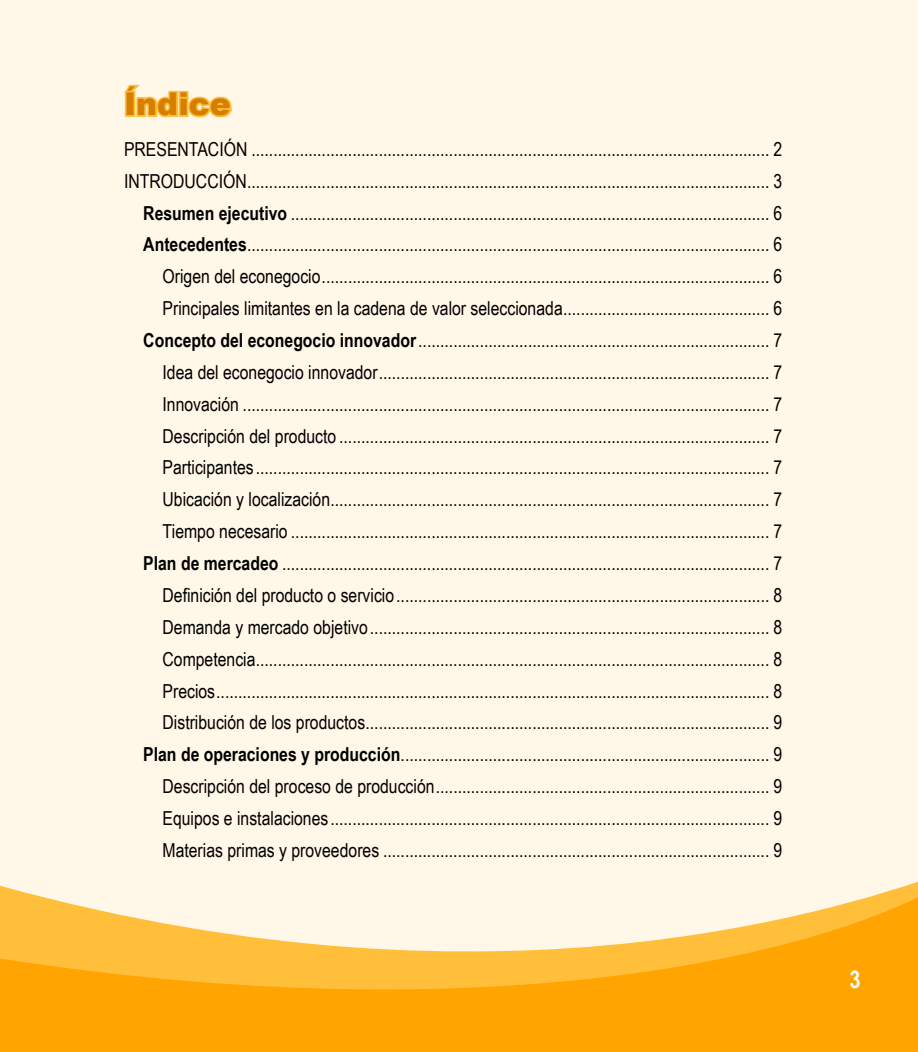
<style>
.page{position:relative;width:918px;height:1052px;background:#fff7e7}
.page>*{position:absolute;margin:0;border:0;box-sizing:border-box;transform-origin:0 0}
.t1{font:900 31.5px "Arial";color:#d57e00}
.t2{font:700 24.5px "Arial Narrow";color:#fff}
.t3{font:19.25px/31.8px "Arial Narrow";color:#000;text-align:right}
.s1{font-weight:700}
</style>
<div class="page">
<svg style="left:0;top:881px;width:918px;height:171px"></svg>
<svg style="left:124px;top:84px;width:109px;height:34px"></svg>
<h1 class="t1" style="left:124px;top:86px;width:108px">Índice</h1>
<p class="t3" style="left:124px;top:132px;width:660px">PRESENTACIÓN ...................................................................................................................... 2<br>INTRODUCCIÓN....................................................................................................................... 3<br><span class="s1">Resumen ejecutivo</span> ............................................................................................................. 6<br><span class="s1">Antecedentes</span>....................................................................................................................... 6<br>Origen del econegocio...................................................................................................... 6<br>Principales limitantes en la cadena de valor seleccionada............................................... 6<br><span class="s1">Concepto del econegocio innovador</span>................................................................................ 7<br>Idea del econegocio innovador......................................................................................... 7<br>Innovación ........................................................................................................................ 7<br>Descripción del producto .................................................................................................. 7<br>Participantes..................................................................................................................... 7<br>Ubicación y localización.................................................................................................... 7<br>Tiempo necesario ............................................................................................................. 7<br><span class="s1">Plan de mercadeo</span> ............................................................................................................... 7<br>Definición del producto o servicio..................................................................................... 8<br>Demanda y mercado objetivo........................................................................................... 8<br>Competencia..................................................................................................................... 8<br>Precios.............................................................................................................................. 8<br>Distribución de los productos............................................................................................ 9<br><span class="s1">Plan de operaciones y producción</span>.................................................................................... 9<br>Descripción del proceso de producción............................................................................ 9<br>Equipos e instalaciones.................................................................................................... 9<br>Materias primas y proveedores ........................................................................................ 9</p>
<p class="t2" style="left:849px;top:961px;width:13px">3</p>
</div>
